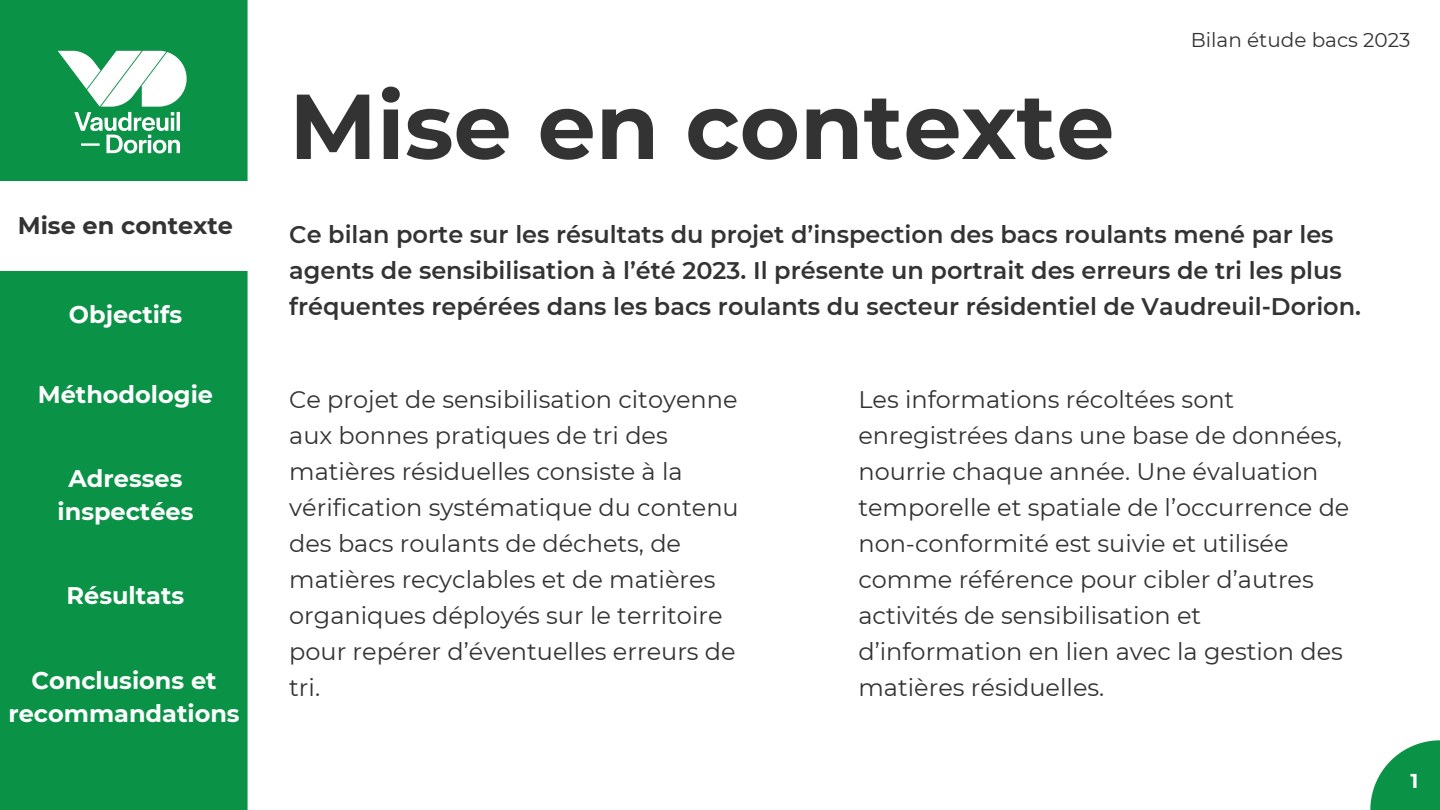
<style>
.page{position:relative;width:1440px;height:810px;background:#fff}
.page>*{position:absolute;margin:0;border:0;box-sizing:border-box;transform-origin:0 0}
.t1{font:700 92px "Montserrat";color:#333}
.t2{font:24px/36px "Montserrat";color:#333}
.t3{font:600 24px/36px "Montserrat";color:#333}
.t4{font:700 24px/33px "Montserrat";color:#fff;text-align:center}
.t5{font:700 24px "Montserrat";color:#333}
.t6{font:20px "Montserrat";color:#333}
.t7{font:700 20px "Montserrat";color:#fff}
</style>
<div class="page">
<div style="left:0;top:0;width:248px;height:810px;background:#0a9347"></div>
<img style="left:45px;top:20px;width:162px;height:161px">
<svg style="left:1370px;top:740px;width:70px;height:70px"></svg>
<div style="left:0;top:181px;width:251px;height:90px;background:#fff"></div>
<h2 class="t5" style="left:18px;top:210px;width:217px">Mise en contexte</h2>
<p class="t4" style="left:69px;top:298px;width:115px">Objectifs</p>
<h1 class="t4" style="left:38px;top:377px;width:177px">Méthodologie</h1>
<h2 class="t4" style="left:58px;top:462px;width:137px">Adresses inspectées</h2>
<h3 class="t4" style="left:67px;top:579px;width:119px">Résultats</h3>
<h3 class="t4" style="left:8px;top:664px;width:233px">Conclusions et recommandations</h3>
<h2 class="t1" style="left:289px;top:70px;width:827px">Mise en contexte</h2>
<h2 class="t6" style="left:1191px;top:28px;width:221px">Bilan étude bacs 2023</h2>
<h2 class="t3" style="left:289px;top:216px;width:1073px">Ce bilan porte sur les résultats du projet d’inspection des bacs roulants mené par les agents de sensibilisation à l’été 2023. Il présente un portrait des erreurs de tri les plus fréquentes repérées dans les bacs roulants du secteur résidentiel de Vaudreuil-Dorion.</h2>
<p class="t2" style="left:289px;top:381px;width:451px">Ce projet de sensibilisation citoyenne aux bonnes pratiques de tri des matières résiduelles consiste à la vérification systématique du contenu des bacs roulants de déchets, de matières recyclables et de matières organiques déployés sur le territoire pour repérer d’éventuelles erreurs de tri.</p>
<h2 class="t2" style="left:858px;top:381px;width:493px">Les informations récoltées sont enregistrées dans une base de données, nourrie chaque année. Une évaluation temporelle et spatiale de l’occurrence de non-conformité est suivie et utilisée comme référence pour cibler d’autres activités de sensibilisation et d’information en lien avec la gestion des matières résiduelles.</h2>
<h2 class="t7" style="left:1411px;top:769px;width:9px">1</h2>
</div>
